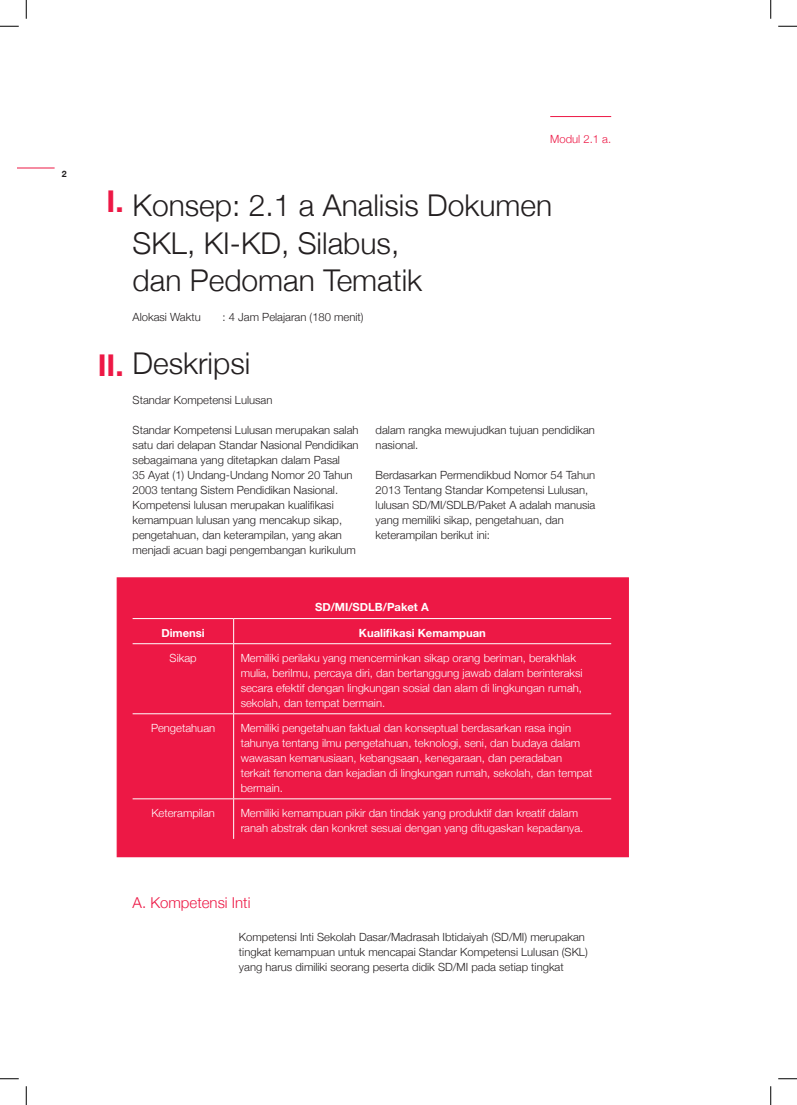
<style>
.page{position:relative;width:797px;height:1105px;background:#fff}
.page>*{position:absolute;margin:0;border:0;box-sizing:border-box;transform-origin:0 0}
.SubTitle1{font:300 30px "Helvetica Neue";color:#231f20}
.numbering-title{font:700 30px "Helvetica Neue";color:#ed1845}
.t1{font:300 15px "Helvetica Neue";color:#ed1845}
.body_copy{font:300 11.25px/15px "Helvetica Neue";color:#231f20}
.body_copy-2{font:300 11.25px/15px "Helvetica Neue";color:#fff}
.body_tab{font:300 11.25px/15px "Helvetica Neue";color:#231f20}
.body_copy-3{font:700 11.25px "Helvetica Neue";color:#fff}
.bagian{font:300 11.25px "Helvetica Neue";color:#ed1845}
.t2{font:700 8.75px "Helvetica Neue";color:#231f20}
</style>
<div class="page">
<hr style="left:17px;top:168px;width:38px;height:1px;background:#ed1845">
<div style="left:117px;top:577px;width:512px;height:280px;background:#ed1845;border:1px solid #ed1845"></div>
<hr style="left:550px;top:116px;width:61px;height:1px;background:#ed1845">
<hr style="left:133px;top:618px;width:101px;height:1px;background:#fff">
<hr style="left:234px;top:618px;width:377px;height:1px;background:#fff">
<svg style="left:233px;top:619px;width:1px;height:24px"></svg>
<hr style="left:133px;top:643px;width:101px;height:1px;background:#fff">
<hr style="left:234px;top:643px;width:377px;height:1px;background:#fff">
<hr style="left:233px;top:644px;width:1px;height:69px;background:#fff">
<hr style="left:133px;top:713px;width:101px;height:1px;background:#fff">
<hr style="left:234px;top:713px;width:377px;height:1px;background:#fff">
<hr style="left:233px;top:714px;width:1px;height:84px;background:#fff">
<hr style="left:133px;top:798px;width:101px;height:1px;background:#fff">
<hr style="left:234px;top:798px;width:377px;height:1px;background:#fff">
<hr style="left:233px;top:799px;width:1px;height:40px;background:#fff">
<svg style="left:0;top:25px;width:19px;height:2px"></svg>
<svg style="left:778px;top:25px;width:19px;height:2px"></svg>
<svg style="left:0;top:1078px;width:19px;height:1px"></svg>
<svg style="left:778px;top:1078px;width:19px;height:1px"></svg>
<svg style="left:25px;top:0;width:2px;height:19px"></svg>
<svg style="left:25px;top:1086px;width:2px;height:19px"></svg>
<svg style="left:770px;top:0;width:1px;height:19px"></svg>
<svg style="left:770px;top:1086px;width:1px;height:19px"></svg>
<p class="t2" style="left:62px;top:167px;width:6px">2</p>
<p class="bagian" style="left:550px;top:130px;width:62px">Modul 2.1 a.</p>
<p class="numbering-title" style="left:107px;top:178px;width:19px">I.</p>
<p class="numbering-title" style="left:98px;top:342px;width:28px">II.</p>
<p class="SubTitle1" style="left:133px;top:181px;width:421px">Konsep: 2.1 a Analisis Dokumen</p>
<p class="SubTitle1" style="left:133px;top:219px;width:268px">SKL, KI-KD, Silabus,</p>
<p class="SubTitle1" style="left:133px;top:256px;width:291px">dan Pedoman Tematik</p>
<p class="body_copy" style="left:133px;top:309px;width:70px">Alokasi Waktu</p>
<p class="body_copy" style="left:223px;top:309px;width:142px">: 4 Jam Pelajaran (180 menit)</p>
<p class="SubTitle1" style="left:133px;top:339px;width:119px">Deskripsi</p>
<p class="body_copy" style="left:133px;top:392px;width:141px">Standar Kompetensi Lulusan</p>
<p class="body_copy" style="left:133px;top:422px;width:227px">Standar Kompetensi Lulusan merupakan salah satu dari delapan Standar Nasional Pendidikan sebagaimana yang ditetapkan dalam Pasal<br>35 Ayat (1) Undang-Undang Nomor 20 Tahun 2003 tentang Sistem Pendidikan Nasional.<br>Kompetensi lulusan merupakan kualifikasi kemampuan lulusan yang mencakup sikap, pengetahuan, dan keterampilan, yang akan menjadi acuan bagi pengembangan kurikulum</p>
<p class="body_copy" style="left:375px;top:422px;width:221px">dalam rangka mewujudkan tujuan pendidikan nasional.</p>
<p class="body_copy" style="left:375px;top:467px;width:221px">Berdasarkan Permendikbud Nomor 54 Tahun 2013 Tentang Standar Kompetensi Lulusan, lulusan SD/MI/SDLB/Paket A adalah manusia yang memiliki sikap, pengetahuan, dan keterampilan berikut ini:</p>
<p class="body_copy-3" style="left:315px;top:599px;width:115px">SD/MI/SDLB/Paket A</p>
<p class="body_copy-3" style="left:161px;top:624px;width:45px">Dimensi</p>
<p class="body_copy-3" style="left:359px;top:624px;width:129px">Kualifikasi Kemampuan</p>
<p class="body_copy-2" style="left:169px;top:649px;width:29px">Sikap</p>
<p class="body_copy-2" style="left:241px;top:649px;width:343px">Memiliki perilaku yang mencerminkan sikap orang beriman, berakhlak mulia, berilmu, percaya diri, dan bertanggung jawab dalam berinteraksi secara efektif dengan lingkungan sosial dan alam di lingkungan rumah, sekolah, dan tempat bermain.</p>
<p class="body_copy-2" style="left:151px;top:719px;width:66px">Pengetahuan</p>
<p class="body_copy-2" style="left:241px;top:719px;width:353px">Memiliki pengetahuan faktual dan konseptual berdasarkan rasa ingin tahunya tentang ilmu pengetahuan, teknologi, seni, dan budaya dalam wawasan kemanusiaan, kebangsaan, kenegaraan, dan peradaban terkait fenomena dan kejadian di lingkungan rumah, sekolah, dan tempat bermain.</p>
<p class="body_copy-2" style="left:151px;top:804px;width:65px">Keterampilan</p>
<p class="body_copy-2" style="left:241px;top:804px;width:344px">Memiliki kemampuan pikir dan tindak yang produktif dan kreatif dalam ranah abstrak dan konkret sesuai dengan yang ditugaskan kepadanya.</p>
<h1 class="t1" style="left:133px;top:891px;width:119px">A. Kompetensi Inti</h1>
<p class="body_tab" style="left:239px;top:928px;width:350px">Kompetensi Inti Sekolah Dasar/Madrasah Ibtidaiyah (SD/MI) merupakan tingkat kemampuan untuk mencapai Standar Kompetensi Lulusan (SKL) yang harus dimiliki seorang peserta didik SD/MI pada setiap tingkat</p>
</div>
